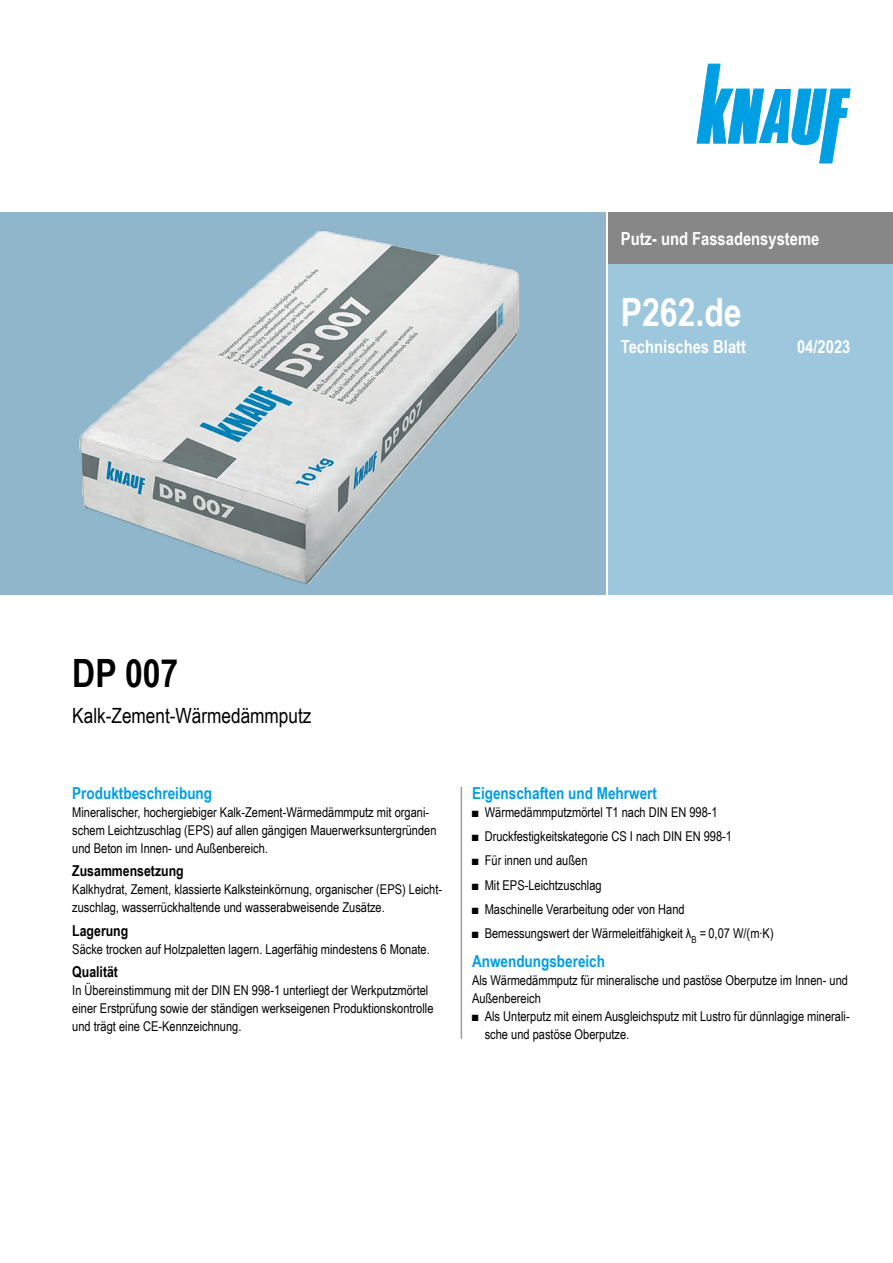
<style>
.page{position:relative;width:893px;height:1263px;background:#fff}
.page>*{position:absolute;margin:0;border:0;box-sizing:border-box;transform-origin:0 0}
.t1{font:700 39px "Arial Narrow";color:#fff}
.t2{font:700 39px "Arial Narrow";color:#000}
.t3{font:21px "Arial Narrow";color:#000}
.Ausgabe_TB{font:700 18px "Arial Narrow";color:#fff}
.Ue3_11cyan_TB{font:700 16.5px "Arial Narrow";color:#009ee3}
.Ue4_10schwarz_TB{font:700 15px "Arial Narrow";color:#000}
.Text_TB{font:13.5px/18px "Arial Narrow";color:#000}
</style>
<div class="page">
<div style="left:608px;top:213px;width:285px;height:382px;background:#9cc7dd"></div>
<div style="left:608px;top:213px;width:285px;height:51px;background:#868786"></div>
<div style="left:0;top:213px;width:606px;height:382px;background:#8fb6ca"></div>
<img style="left:78px;top:230px;width:442px;height:355px">
<svg style="left:697px;top:64px;width:153px;height:99px"></svg>
<hr style="left:461px;top:787px;width:1px;height:252px;background:#9c9c9d">
<h3 class="Ausgabe_TB" style="left:621px;top:225px;width:200px">Putz- und Fassadensysteme</h3>
<h1 class="t1" style="left:621px;top:282px;width:122px">P262.de</h1>
<h3 class="Ausgabe_TB" style="left:621px;top:333px;width:127px">Technisches Blatt</h3>
<p class="Ausgabe_TB" style="left:797px;top:333px;width:55px">04/2023</p>
<h1 class="t2" style="left:72px;top:644px;width:108px">DP 007</h1>
<h2 class="t3" style="left:72px;top:700px;width:241px">Kalk-Zement-Wärmedämmputz</h2>
<p class="Ue3_11cyan_TB" style="left:72px;top:780px;width:141px">Produktbeschreibung</p>
<p class="Text_TB" style="left:72px;top:802px;width:366px">Mineralischer, hochergiebiger Kalk-Zement-Wärmedämmputz mit organi&shy;schem Leichtzuschlag (EPS) auf allen gängigen Mauerwerksuntergründen und Beton im Innen- und Außenbereich.</p>
<p class="Ue4_10schwarz_TB" style="left:72px;top:859px;width:113px">Zusammensetzung</p>
<p class="Text_TB" style="left:72px;top:880px;width:371px">Kalkhydrat, Zement, klassierte Kalksteinkörnung, organischer (EPS) Leicht&shy;zuschlag, wasserrückhaltende und wasserabweisende Zusätze.</p>
<p class="Ue4_10schwarz_TB" style="left:72px;top:919px;width:58px">Lagerung</p>
<p class="Text_TB" style="left:72px;top:939px;width:359px">Säcke trocken auf Holzpaletten lagern. Lagerfähig mindestens 6 Monate.</p>
<p class="Ue4_10schwarz_TB" style="left:72px;top:960px;width:47px">Qualität</p>
<p class="Text_TB" style="left:72px;top:981px;width:363px">In Übereinstimmung mit der DIN EN 998-1 unterliegt der Werkputzmörtel einer Erstprüfung sowie der ständigen werkseigenen Produktionskontrolle und trägt eine CE‑Kennzeichnung.</p>
<p class="Ue3_11cyan_TB" style="left:472px;top:780px;width:186px">Eigenschaften und Mehrwert</p>
<p class="Text_TB" style="left:472px;top:802px;width:247px">■ Wärmedämmputzmörtel T1 nach DIN EN 998-1</p>
<p class="Text_TB" style="left:472px;top:827px;width:262px">■ Druckfestigkeitskategorie CS I nach DIN EN 998-1</p>
<p class="Text_TB" style="left:472px;top:851px;width:117px">■ Für innen und außen</p>
<p class="Text_TB" style="left:472px;top:875px;width:131px">■ Mit EPS-Leichtzuschlag</p>
<p class="Text_TB" style="left:472px;top:900px;width:214px">■ Maschinelle Verarbeitung oder von Hand</p>
<p class="Text_TB" style="left:472px;top:924px;width:303px">■ Bemessungswert der Wärmeleitfähigkeit λ<sub>B</sub> = 0,07 W/(m∙K)</p>
<p class="Ue3_11cyan_TB" style="left:472px;top:948px;width:135px">Anwendungsbereich</p>
<p class="Text_TB" style="left:472px;top:970px;width:377px">Als Wärmedämmputz für mineralische und pastöse Oberputze im Innen- und<br>Außenbereich</p>
<p class="Text_TB" style="left:485px;top:1006px;width:366px;text-indent:-13px">■ Als Unterputz mit einem Ausgleichsputz mit Lustro für dünnlagige minerali&shy;sche und pastöse Oberputze.</p>
</div>
